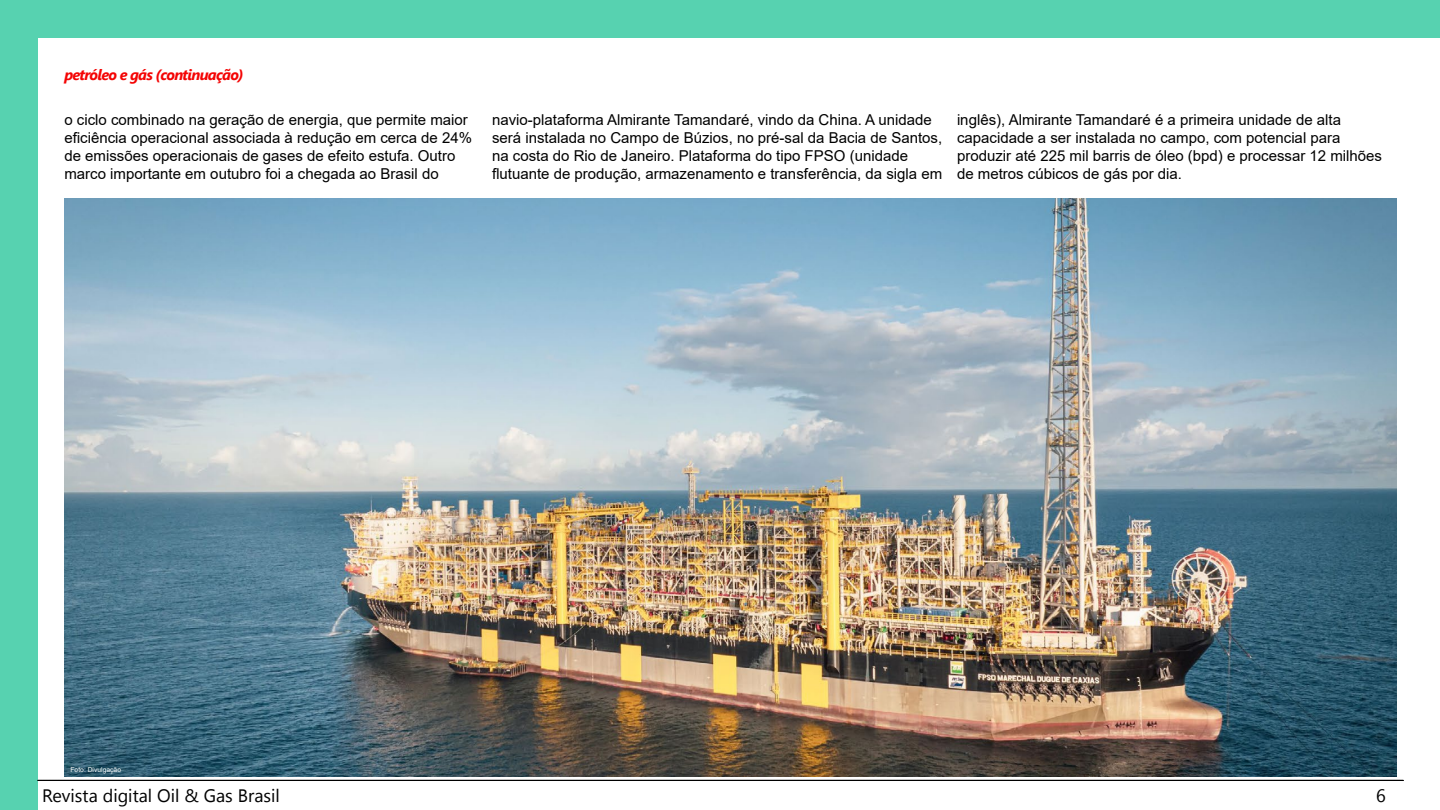
<style>
.page{position:relative;width:1440px;height:810px;background:#fff}
.page>*{position:absolute;margin:0;border:0;box-sizing:border-box;transform-origin:0 0}
.t1{font:18px "Segoe UI Emoji";color:#000}
.t2{font:15px/18px "Arial";color:#000}
.t3{font:italic 700 15px "Segoe UI";letter-spacing:-.05em;color:#f40404}
.t4{font:6.75px "Arial";color:#fff}
</style>
<div class="page">
<div style="left:0;top:0;width:38px;height:810px;background:#57d2b0"></div>
<div style="left:35px;top:0;width:1405px;height:38px;background:#57d2b0"></div>
<svg style="left:37px;top:780px;width:1367px;height:1px"></svg>
<img style="left:64px;top:198px;width:1332px;height:579px">
<p class="t3" style="left:64px;top:61px;width:181px">petróleo e gás (continuação)</p>
<p class="t2" style="left:64px;top:111px;width:409px">o ciclo combinado na geração de energia, que permite maior eficiência operacional associada à redução em cerca de 24% de emissões operacionais de gases de efeito estufa. Outro marco importante em outubro foi a chegada ao Brasil do</p>
<p class="t2" style="left:492px;top:111px;width:452px">navio-plataforma Almirante Tamandaré, vindo da China. A unidade será instalada no Campo de Búzios, no pré-sal da Bacia de Santos, na costa do Rio de Janeiro. Plataforma do tipo FPSO (unidade flutuante de produção, armazenamento e transferência, da sigla em</p>
<p class="t2" style="left:957px;top:111px;width:427px">inglês), Almirante Tamandaré é a primeira unidade de alta capacidade a ser instalada no campo, com potencial para produzir até 225 mil barris de óleo (bpd) e processar 12 milhões de metros cúbicos de gás por dia.</p>
<p class="t4" style="left:70px;top:765px;width:52px">Foto: Divulgação</p>
<p class="t1" style="left:62px;top:785px;width:28px">❖▲▼</p>
<p class="t1" style="left:175px;top:785px;width:6px">●</p>
<p class="t1" style="left:225px;top:785px;width:56px">▲ ▲●</p>
</div>
